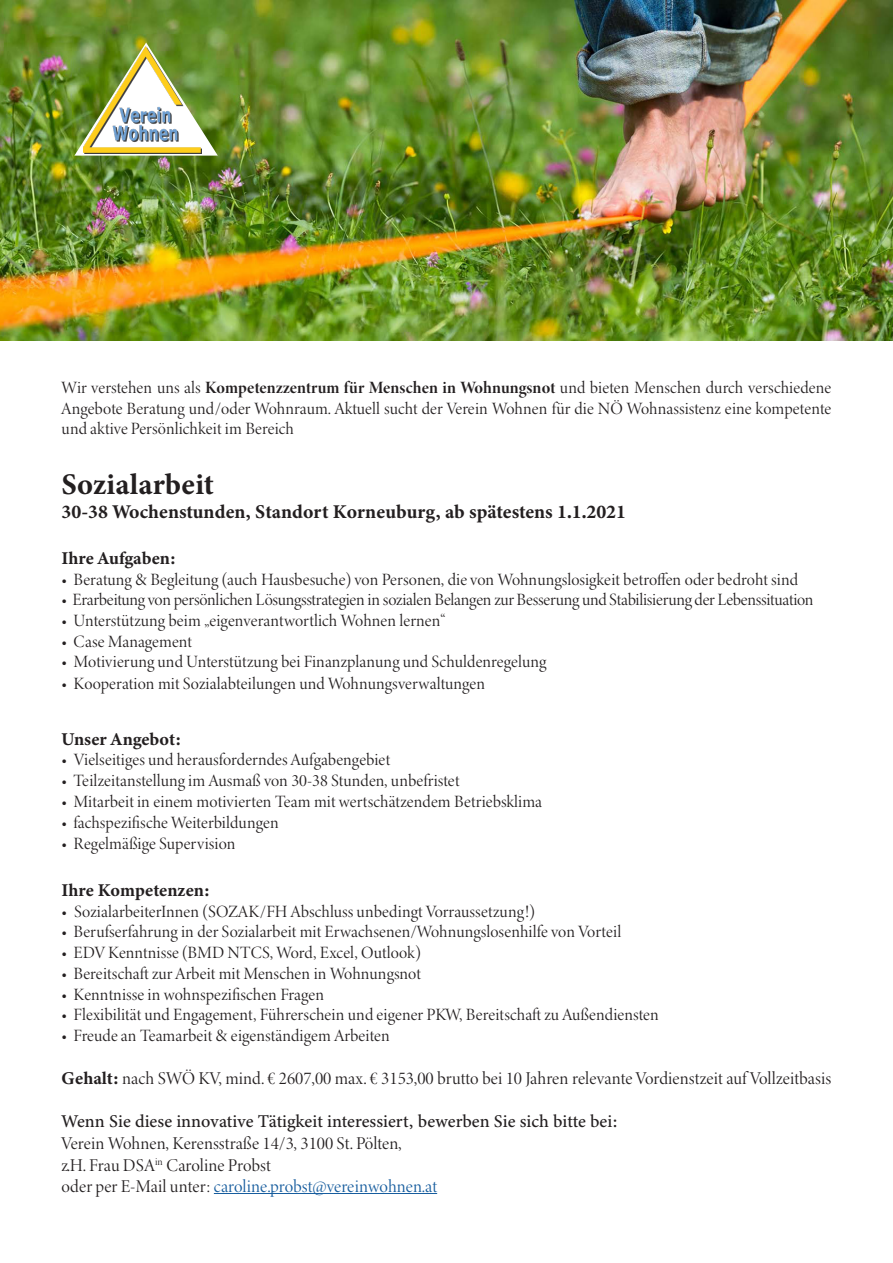
<style>
.page{position:relative;width:893px;height:1263px;background:#fff}
.page>*{position:absolute;margin:0;border:0;box-sizing:border-box;transform-origin:0 0}
.t1{font:30px "Minion Variable Concept";letter-spacing:.025em;color:#231f20}
.t2{font:19.5px "Minion Variable Concept";letter-spacing:.02em;color:#231f20}
.t3{font:18px "Minion Variable Concept";letter-spacing:-.025em;color:#231f20}
.t4{font:18px "Minion Variable Concept";letter-spacing:.005em;color:#231f20}
.t5{font:18px "Minion Variable Concept";letter-spacing:-.045em;color:#175d9e}
.t6{font:18px "Minion Variable Concept";letter-spacing:-.045em;color:#231f20}
.t7{font:18px "Minion Variable Concept";letter-spacing:.02em;color:#231f20}
.t8{font:18px "Minion Variable Concept";letter-spacing:.025em;color:#231f20}
.t9{font:17.25px/20.7px "Minion Variable Concept";letter-spacing:-.045em;color:#231f20;text-align:justify}
.s1{color:#231f20}
</style>
<div class="page">
<img style="left:0;top:0;width:893px;height:340px">
<hr style="left:214px;top:1193px;width:223px;height:1px;background:#175d9e">
<svg style="left:74px;top:43px;width:144px;height:113px;background:#799a4a"></svg>
<img style="left:84px;top:47px;width:118px;height:106px">
<p class="t9" style="left:62px;top:377px;width:772px">Wir verstehen uns als Kompetenzzentrum für Menschen in Wohnungsnot und bieten Menschen durch verschiedene Angebote Beratung und/oder Wohnraum. Aktuell sucht der Verein Wohnen für die NÖ Wohnassistenz eine kompetente und aktive Persönlichkeit im Bereich</p>
<p class="t1" style="left:62px;top:464px;width:153px">Sozialarbeit</p>
<p class="t2" style="left:62px;top:498px;width:565px">30-38 Wochenstunden, Standort Korneuburg, ab spätestens 1.1.2021</p>
<p class="t7" style="left:62px;top:545px;width:115px">Ihre Aufgaben:</p>
<p class="t9" style="left:62px;top:568px;width:739px">• Beratung &amp; Begleitung (auch Hausbesuche) von Personen, die von Wohnungslosigkeit betroffen oder bedroht sind</p>
<p class="t9" style="left:62px;top:589px;width:754px">• Erarbeitung von persönlichen Lösungsstrategien in sozialen Belangen zur Besserung und Stabilisierung der Lebenssituation</p>
<p class="t9" style="left:62px;top:610px;width:387px">• Unterstützung beim „eigenverantwortlich Wohnen lernen“</p>
<p class="t9" style="left:62px;top:631px;width:133px">• Case Management</p>
<p class="t9" style="left:62px;top:651px;width:487px">• Motivierung und Unterstützung bei Finanzplanung und Schuldenregelung</p>
<p class="t9" style="left:62px;top:673px;width:426px">• Kooperation mit Sozialabteilungen und Wohnungsverwaltungen</p>
<p class="t7" style="left:62px;top:726px;width:120px">Unser Angebot:</p>
<p class="t9" style="left:62px;top:749px;width:331px">• Vielseitiges und herausforderndes Aufgabengebiet</p>
<p class="t9" style="left:62px;top:770px;width:400px">• Teilzeitanstellung im Ausmaß von 30-38 Stunden, unbefristet</p>
<p class="t9" style="left:62px;top:791px;width:483px">• Mitarbeit in einem motivierten Team mit wertschätzendem Betriebsklima</p>
<p class="t9" style="left:62px;top:811px;width:219px">• fachspezifische Weiterbildungen</p>
<p class="t9" style="left:62px;top:833px;width:176px">• Regelmäßige Supervision</p>
<p class="t8" style="left:62px;top:878px;width:149px">Ihre Kompetenzen:</p>
<p class="t9" style="left:62px;top:901px;width:475px">• SozialarbeiterInnen (SOZAK/FH Abschluss unbedingt Vorraussetzung!)</p>
<p class="t9" style="left:62px;top:921px;width:562px">• Berufserfahrung in der Sozialarbeit mit Erwachsenen/Wohnungslosenhilfe von Vorteil</p>
<p class="t9" style="left:62px;top:942px;width:362px">• EDV Kenntnisse (BMD NTCS, Word, Excel, Outlook)</p>
<p class="t9" style="left:62px;top:963px;width:362px">• Bereitschaft zur Arbeit mit Menschen in Wohnungsnot</p>
<p class="t9" style="left:62px;top:983px;width:265px">• Kenntnisse in wohnspezifischen Fragen</p>
<p class="t9" style="left:62px;top:1004px;width:600px">• Flexibilität und Engagement, Führerschein und eigener PKW, Bereitschaft zu Außendiensten</p>
<p class="t9" style="left:62px;top:1025px;width:330px">• Freude an Teamarbeit &amp; eigenständigem Arbeiten</p>
<p class="t3" style="left:62px;top:1066px;width:772px">Gehalt: nach SWÖ KV, mind. € 2607,00 max. € 3153,00 brutto bei 10 Jahren relevante Vordienstzeit auf Vollzeitbasis</p>
<p class="t4" style="left:62px;top:1109px;width:558px">Wenn Sie diese innovative Tätigkeit interessiert, bewerben Sie sich bitte bei:</p>
<p class="t3" style="left:62px;top:1130px;width:342px">Verein Wohnen, Kerensstraße 14/3, 3100 St. Pölten,</p>
<p class="t6" style="left:62px;top:1152px;width:211px">z.H. Frau DSA<sup>in</sup> Caroline Probst</p>
<p class="t5" style="left:62px;top:1174px;width:378px"><span class="s1">oder per E-Mail unter:</span> caroline.probst@vereinwohnen.at</p>
</div>
